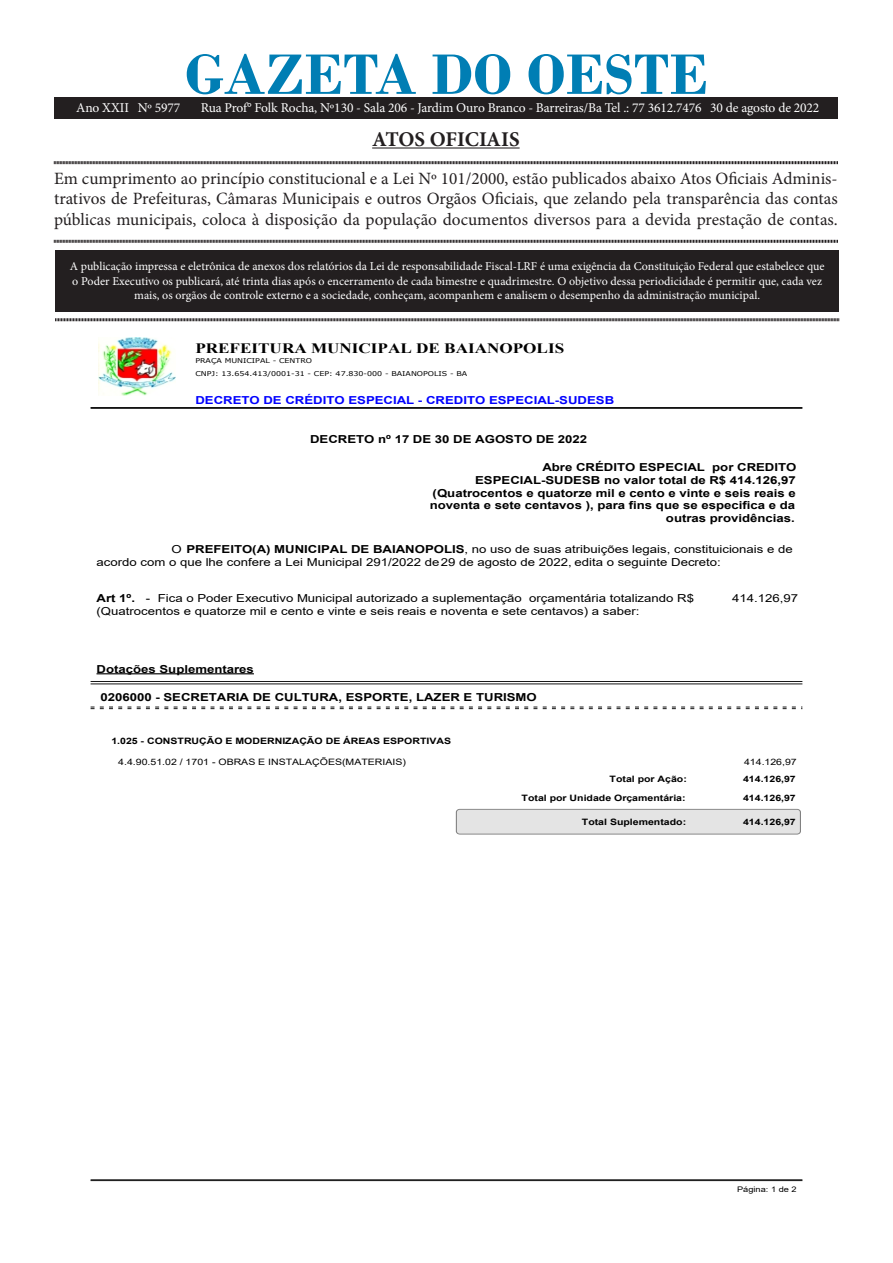
<style>
.page{position:relative;width:893px;height:1263px;background:#fff}
.page>*{position:absolute;margin:0;border:0;box-sizing:border-box;transform-origin:0 0}
.t1{font:700 60px "Bodoni";color:#007eb4}
.t2{font:700 21px "Minion Pro";letter-spacing:-.005em;color:#231f20}
.t3{font:17.25px/20.7px "Minion Pro";color:#231f20;text-align:justify}
.t4{font:700 14.25px "Times New Roman";color:#000;scale:1.2 1}
.t5{font:13.5px "Minion Pro";letter-spacing:-.01em;color:#fff}
.t6{font:12px/14.4px "Minion Pro";color:#fff;text-align:center}
.t7{font:10.95px/12.3px "Arial";color:#000;scale:1.2 1}
.t8{font:700 10.95px/12.6px "Arial";color:#000;text-align:right;scale:1.2 1}
.t9{font:700 10.95px "Arial";color:#00f;scale:1.2 1}
.t10{font:700 8.85px "Arial";color:#000;scale:1.2 1}
.t11{font:8.85px "Arial";color:#000;scale:1.2 1}
.t12{font:7.65px "Arial";color:#000;scale:1.2 1}
.t13{font:6.6px/13.2px "Verdana";color:#000;scale:1.2 1}
.s1{font-weight:700}
</style>
<div class="page">
<div style="left:55px;top:250px;width:784px;height:61px;background:#231f20"></div>
<hr style="left:372px;top:147px;width:148px;height:2px;background:#231f20">
<svg style="left:54px;top:161px;width:784px;height:4px;background:#908e8e"></svg>
<svg style="left:54px;top:239px;width:784px;height:4px;background:#908e8e"></svg>
<svg style="left:55px;top:318px;width:784px;height:4px;background:#908e8e"></svg>
<div style="left:54px;top:98px;width:784px;height:20px;background:#231f20"></div>
<img style="left:98px;top:337px;width:78px;height:59px">
<hr style="left:91px;top:407px;width:711px;height:1px;background:#000">
<hr style="left:91px;top:408px;width:711px;height:1px;background:#000">
<hr style="left:97px;top:673px;width:157px;height:1px;background:#000">
<hr style="left:91px;top:681px;width:711px;height:1px;background:#000">
<hr style="left:91px;top:683px;width:711px;height:1px;background:#000">
<svg style="left:91px;top:706px;width:711px;height:3px"></svg>
<div style="left:456px;top:809px;width:344px;height:25px;background:#e4e4e4;border-radius:3px"></div>
<div style="left:456px;top:809px;width:345px;height:25px;border:1px solid #808080;border-radius:3px"></div>
<hr style="left:91px;top:1179px;width:711px;height:1px;background:#000">
<hr style="left:91px;top:1180px;width:711px;height:1px;background:#000">
<p class="t1" style="left:185px;top:39px;width:525px">GAZETA DO OESTE</p>
<p class="t2" style="left:372px;top:124px;width:149px">ATOS OFICIAIS</p>
<p class="t3" style="left:54px;top:168px;width:785px">Em cumprimento ao princípio constitucional e a Lei Nº 101/2000, estão publicados abaixo Atos Oficiais Adminis&shy;trativos de Prefeituras, Câmaras Municipais e outros Orgãos Oficiais, que zelando pela transparência das contas públicas municipais, coloca à disposição da população documentos diversos para a devida prestação de contas.</p>
<p class="t6" style="left:70px;top:259px;width:756px">A publicação impressa e eletrônica de anexos dos relatórios da Lei de responsabilidade Fiscal-LRF é uma exigência da Constituição Federal que estabelece que o Poder Executivo os publicará, até trinta dias após o encerramento de cada bimestre e quadrimestre. O objetivo dessa periodicidade é permitir que, cada vez mais, os orgãos de controle externo e a sociedade, conheçam, acompanhem e analisem o desempenho da administração municipal.</p>
<p class="t5" style="left:76px;top:98px;width:106px">Ano XXII Nº 5977</p>
<p class="t5" style="left:201px;top:98px;width:620px">Rua Prof° Folk Rocha, Nº130 - Sala 206 - Jardim Ouro Branco - Barreiras/Ba Tel .: 77 3612.7476 30 de agosto de 2022</p>
<p class="t4" style="left:195px;top:337px;width:309px">PREFEITURA MUNICIPAL DE BAIANOPOLIS</p>
<p class="t13" style="left:195px;top:354px;width:228px">PRAÇA MUNICIPAL - CENTRO<br>CNPJ: 13.654.413/0001-31 - CEP: 47.830-000 - BAIANOPOLIS - BA</p>
<p class="t9" style="left:195px;top:393px;width:351px">DECRETO DE CRÉDITO ESPECIAL - CREDITO ESPECIAL-SUDESB</p>
<p class="t8" style="left:310px;top:433px;width:233px">DECRETO nº 17 DE 30 DE AGOSTO DE 2022</p>
<p class="t8" style="left:430px;top:461px;width:307px">Abre CRÉDITO ESPECIAL por CREDITO ESPECIAL-SUDESB no valor total de R$ 414.126,97 (Quatrocentos e quatorze mil e cento e vinte e seis reais e noventa e sete centavos ), para fins que se especifica e da outras providências.</p>
<p class="t7" style="left:97px;top:543px;width:582px;text-indent:75px">O <span class="s1">PREFEITO(A) MUNICIPAL DE BAIANOPOLIS</span>, no uso de suas atribuições legais, constituicionais e de acordo com o que lhe confere a Lei Municipal 291/2022 de 29 de agosto de 2022, edita o seguinte Decreto:</p>
<p class="t7" style="left:97px;top:592px;width:499px"><span class="s1">Art 1º.</span> - Fica o Poder Executivo Municipal autorizado a suplementação orçamentária totalizando R$</p>
<p class="t7" style="left:732px;top:592px;width:56px">414.126,97</p>
<p class="t7" style="left:97px;top:604px;width:454px">(Quatrocentos e quatorze mil e cento e vinte e seis reais e noventa e sete centavos ) a saber:</p>
<p class="t8" style="left:97px;top:663px;width:133px">Dotações Suplementares</p>
<p class="t8" style="left:100px;top:691px;width:365px">0206000 - SECRETARIA DE CULTURA, ESPORTE, LAZER E TURISMO</p>
<p class="t10" style="left:111px;top:734px;width:285px">1.025 - CONSTRUÇÃO E MODERNIZAÇÃO DE ÁREAS ESPORTIVAS</p>
<p class="t11" style="left:118px;top:755px;width:241px">4.4.90.51.02 / 1701 - OBRAS E INSTALAÇÕES(MATERIAIS)</p>
<p class="t11" style="left:744px;top:755px;width:45px">414.126,97</p>
<p class="t10" style="left:610px;top:772px;width:66px">Total por Ação:</p>
<p class="t10" style="left:743px;top:772px;width:45px">414.126,97</p>
<p class="t10" style="left:522px;top:791px;width:138px">Total por Unidade Orçamentária:</p>
<p class="t10" style="left:743px;top:791px;width:45px">414.126,97</p>
<p class="t10" style="left:582px;top:815px;width:88px">Total Suplementado:</p>
<p class="t10" style="left:743px;top:815px;width:45px">414.126,97</p>
<p class="t12" style="left:737px;top:1184px;width:51px">Página: 1 de 2</p>
</div>
